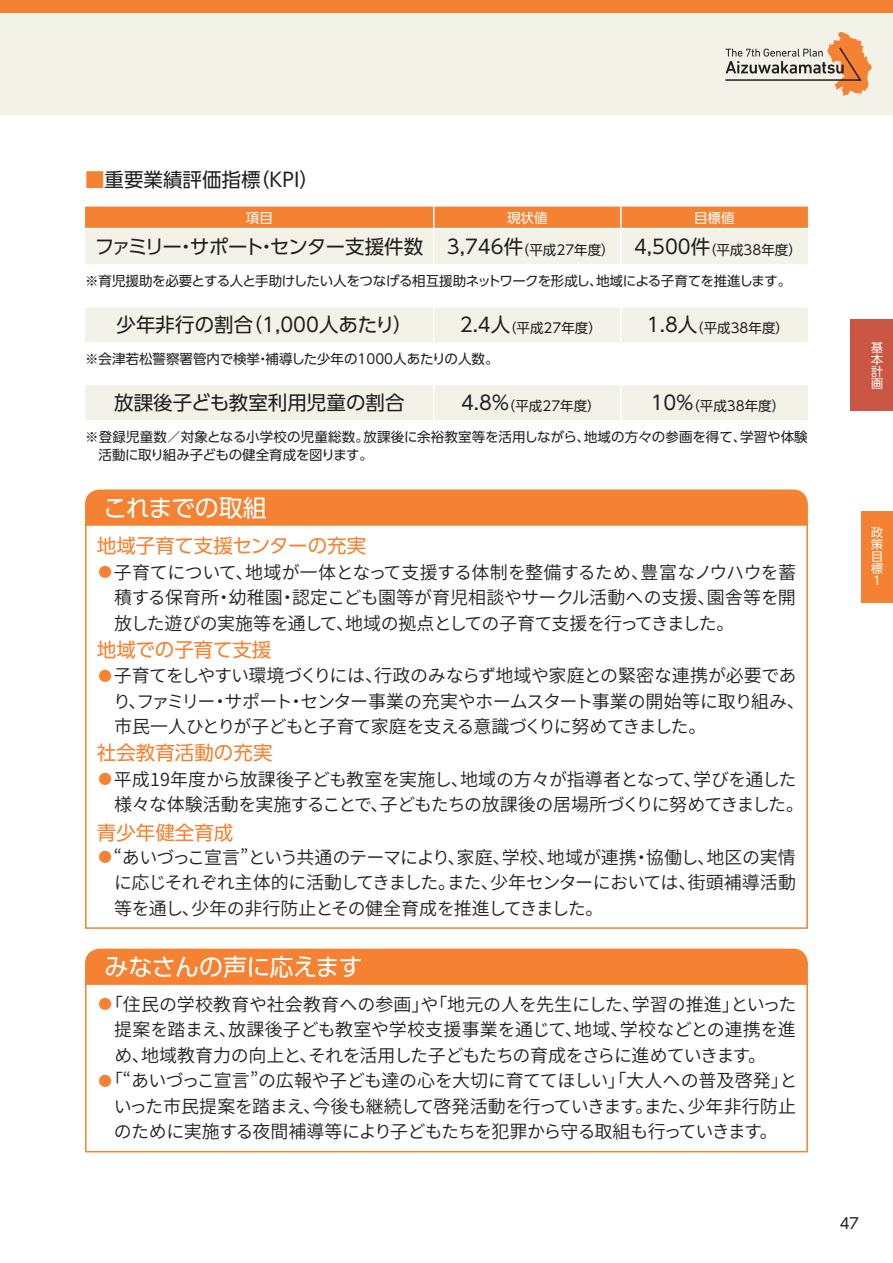
<style>
.page{position:relative;width:893px;height:1263px;background:#fff}
.page>*{position:absolute;margin:0;border:0;box-sizing:border-box;transform-origin:0 0}
.t1{font:24px "UD Shin Go Pro";letter-spacing:-.025em;color:#fff}
.t2{font:19.5px "UD Shin Go Pro";color:#231f20}
.t3{font:19.5px "UD Shin Go Pro";color:#f48232}
.t4{font:600 18px/25.5px "Noto Sans CJ Kjp";letter-spacing:-.03em;color:#231f20;text-align:justify}
.t5{font:15px "UD Shin Go Pro";color:#231f20}
.t6{font:13.5px/18px "UD Shin Go Pro";color:#231f20}
.t7{font:13.5px "UD Shin Go Pro";letter-spacing:-.03em;color:#231f20}
.t8{font:13.5px "UD Shin Go Pro";color:#fff}
.t9{font:12px/12px "UD Shin Go Pro";color:#fff;text-align:justify}
.s1{color:#f48232}
.s2{font-size:13.5px}
.s3{font-size:19.5px}
.s4{font-size:13.5px;color:#f48232}
</style>
<div class="page">
<div style="left:0;top:0;width:893px;height:115px;background:#f2f2e9"></div>
<div style="left:0;top:0;width:893px;height:13px;background:#f48232"></div>
<svg style="left:725px;top:32px;width:147px;height:64px"></svg>
<div style="left:861px;top:511px;width:32px;height:92px;background:#f48232"></div>
<div style="left:850px;top:319px;width:43px;height:92px;background:#ca5744"></div>
<svg style="left:85px;top:229px;width:723px;height:191px;fill:#f2f2e9"></svg>
<div style="left:85px;top:207px;width:723px;height:21px;background:#f48232"></div>
<hr style="left:620px;top:207px;width:2px;height:21px;background:#fff">
<hr style="left:433px;top:229px;width:1px;height:35px;background:#fff">
<hr style="left:620px;top:229px;width:2px;height:35px;background:#fff">
<hr style="left:433px;top:307px;width:1px;height:35px;background:#fff">
<hr style="left:620px;top:307px;width:2px;height:35px;background:#fff">
<hr style="left:433px;top:385px;width:1px;height:35px;background:#fff">
<hr style="left:620px;top:385px;width:2px;height:35px;background:#fff">
<hr style="left:85px;top:264px;width:349px;height:2px;background:#fff">
<hr style="left:434px;top:264px;width:187px;height:2px;background:#fff">
<hr style="left:621px;top:264px;width:187px;height:2px;background:#fff">
<hr style="left:85px;top:306px;width:349px;height:1px;background:#fff">
<hr style="left:434px;top:306px;width:187px;height:1px;background:#fff">
<hr style="left:621px;top:306px;width:187px;height:1px;background:#fff">
<hr style="left:85px;top:342px;width:349px;height:2px;background:#fff">
<hr style="left:434px;top:342px;width:187px;height:2px;background:#fff">
<hr style="left:621px;top:342px;width:187px;height:2px;background:#fff">
<hr style="left:85px;top:384px;width:349px;height:1px;background:#fff">
<hr style="left:434px;top:384px;width:187px;height:1px;background:#fff">
<hr style="left:621px;top:384px;width:187px;height:1px;background:#fff">
<div style="left:85px;top:489px;width:723px;height:35px;background:#f48232"></div>
<div style="left:85px;top:524px;width:723px;height:405px;border:2px solid #f48232"></div>
<div style="left:85px;top:949px;width:723px;height:34px;background:#f48232"></div>
<div style="left:85px;top:983px;width:723px;height:169px;border:2px solid #f48232"></div>
<p class="t2" style="left:85px;top:164px;width:236px"><span class="s1">■</span>重要業績評価指標（KPI）</p>
<p class="t8" style="left:246px;top:207px;width:28px">項目</p>
<p class="t8" style="left:507px;top:207px;width:42px">現状値</p>
<p class="t8" style="left:694px;top:207px;width:42px">目標値</p>
<p class="t2" style="left:95px;top:231px;width:709px">ファミリー・サポート・センター支援件数 3,746件<span class="s2">（平成27年度）</span> 4,500件<span class="s2">（平成38年度）</span></p>
<p class="t7" style="left:85px;top:269px;width:708px">※育児援助を必要とする人と手助けしたい人をつなげる相互援助ネットワークを形成し、地域による子育てを推進します。</p>
<p class="t2" style="left:117px;top:309px;width:297px">少年非行の割合（1,000人あたり）</p>
<p class="t6" style="left:460px;top:318px;width:144px"><span class="s3">2.4人</span>（平成27年度）</p>
<p class="t6" style="left:647px;top:318px;width:144px"><span class="s3">1.8人</span>（平成38年度）</p>
<p class="t6" style="left:85px;top:349px;width:415px">※会津若松警察署管内で検挙・補導した少年の1000人あたりの人数。</p>
<p class="t2" style="left:114px;top:387px;width:292px">放課後子ども教室利用児童の割合</p>
<p class="t6" style="left:461px;top:396px;width:141px"><span class="s3">4.8％</span>（平成27年度）</p>
<p class="t6" style="left:651px;top:396px;width:136px"><span class="s3">10％</span>（平成38年度）</p>
<p class="t6" style="left:99px;top:427px;width:711px;text-indent:-14px">※登録児童数／対象となる小学校の児童総数。放課後に余裕教室等を活用しながら、地域の方々の参画を得て、学習や体験活動に取り組み子どもの健全育成を図ります。</p>
<h1 class="t1" style="left:103px;top:488px;width:165px">これまでの取組</h1>
<p class="t3" style="left:97px;top:530px;width:271px">地域子育て支援センターの充実</p>
<p class="t4" style="left:114px;top:560px;width:683px;text-indent:-16px"><span class="s4">●</span>子育てについて、地域が一体となって支援する体制を整備するため、豊富なノウハウを蓄積する保育所・幼稚園・認定こども園等が育児相談やサークル活動への支援、園舎等を開放した遊びの実施等を通して、地域の拠点としての子育て支援を行ってきました。</p>
<p class="t3" style="left:97px;top:633px;width:176px">地域での子育て支援</p>
<p class="t4" style="left:113px;top:663px;width:693px;text-align:left;text-indent:-14px"><span class="s4">●</span>子育てをしやすい環境づくりには、行政のみならず地域や家庭との緊密な連携が必要であり、ファミリー・サポート・センター事業の充実やホームスタート事業の開始等に取り組み、市民一人ひとりが子どもと子育て家庭を支える意識づくりに努めてきました。</p>
<p class="t3" style="left:97px;top:737px;width:177px">社会教育活動の充実</p>
<p class="t4" style="left:114px;top:767px;width:691px;text-indent:-16px"><span class="s4">●</span>平成19年度から放課後子ども教室を実施し、地域の方々が指導者となって、学びを通した様々な体験活動を実施することで、子どもたちの放課後の居場所づくりに努めてきました。</p>
<p class="t3" style="left:97px;top:816px;width:138px">青少年健全育成</p>
<p class="t4" style="left:114px;top:845px;width:683px;text-indent:-15px"><span class="s4">●</span> “あいづっこ宣言”という共通のテーマにより、家庭、学校、地域が連携・協働し、地区の実情に応じそれぞれ主体的に活動してきました。また、少年センターにおいては、街頭補導活動等を通し、少年の非行防止とその健全育成を推進してきました。</p>
<h1 class="t1" style="left:105px;top:947px;width:259px">みなさんの声に応えます</h1>
<p class="t4" style="left:114px;top:992px;width:684px;text-indent:-16px"><span class="s4">●</span>「住民の学校教育や社会教育への参画」や「地元の人を先生にした、学習の推進」といった提案を踏まえ、放課後子ども教室や学校支援事業を通じて、地域、学校などとの連携を進め、地域教育力の向上と、それを活用した子どもたちの育成をさらに進めていきます。</p>
<p class="t4" style="left:114px;top:1068px;width:685px;text-indent:-15px"><span class="s4">●</span>「“あいづっこ宣言”の広報や子ども達の心を大切に育ててほしい」「大人への普及啓発」といった市民提案を踏まえ、今後も継続して啓発活動を行っていきます。また、少年非行防止のために実施する夜間補導等により子どもたちを犯罪から守る取組も行っていきます。</p>
<p class="t9" style="left:871px;top:341px;width:13px">基本計画</p>
<p class="t9" style="left:871px;top:526px;width:13px">政策目標1</p>
<p class="t5" style="left:840px;top:1211px;width:21px">47</p>
</div>
